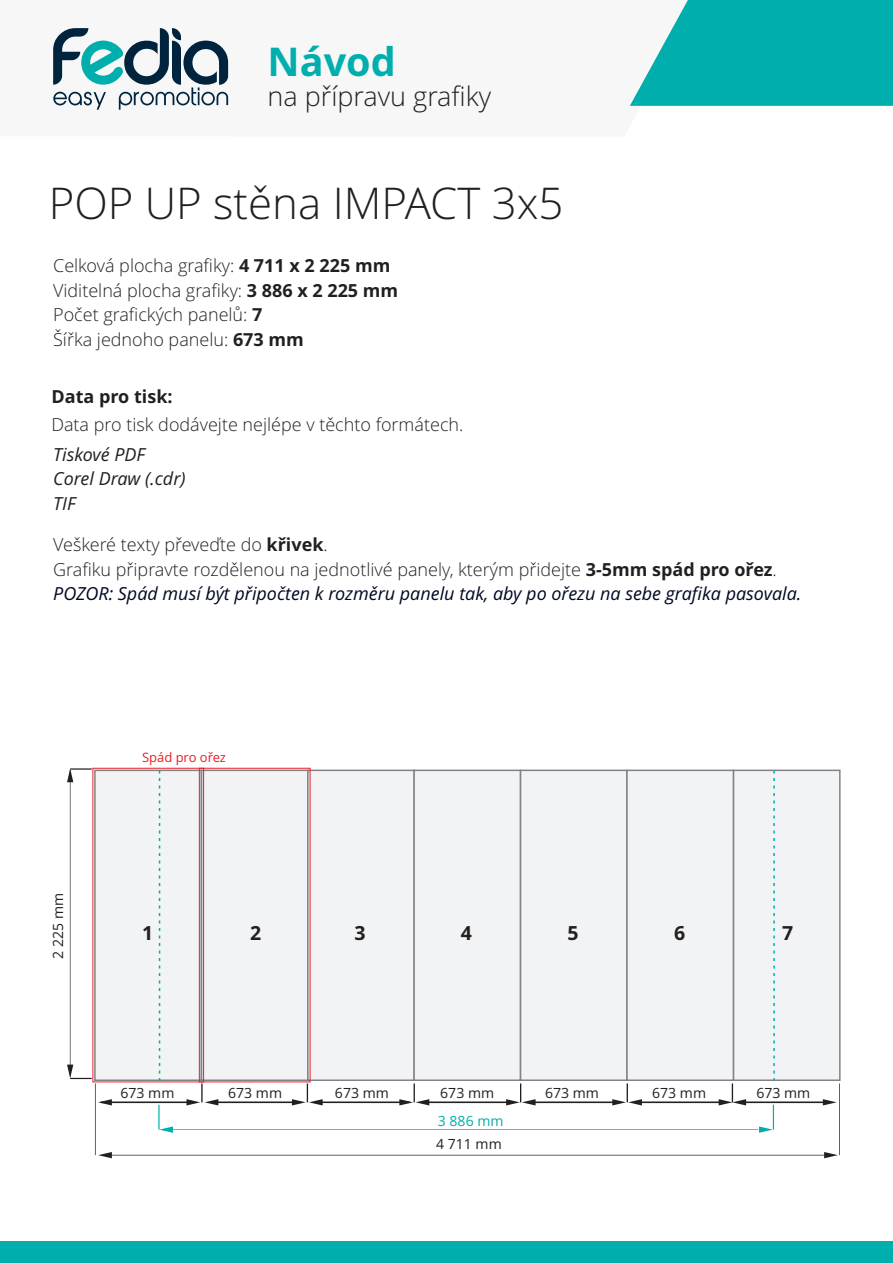
<style>
.page{position:relative;width:893px;height:1263px;background:#fff}
.page>*{position:absolute;margin:0;border:0;box-sizing:border-box;transform-origin:0 0}
.t1{font:300 43.8px "Open Sans";color:#231f20}
.t2{font:700 39.6px "Open Sans";color:#00afad}
.t3{font:300 27px "Open Sans";color:#231f20}
.t4{font:700 19.5px "Open Sans";color:#231f20}
.t5{font:300 18px/24.5px "Open Sans";color:#231f20}
.t6{font:italic 18px/24.5px "Open Sans";color:#231f20}
.t7{font:700 18px "Open Sans";color:#231f20}
.t8{font:14.1px "Open Sans";color:#231f20}
.t9{font:14.1px "Open Sans";color:#00afad}
.t10{font:12.9px "Open Sans";color:#ee1d23}
.s1{font-weight:700}
.s2{font-weight:400;font-style:italic;color:#000923}
</style>
<div class="page">
<svg style="left:630px;top:0;width:263px;height:106px;background:#1bb7b5"></svg>
<div style="left:0;top:1241px;width:893px;height:22px;background:#00afad"></div>
<hr style="left:95px;top:1083px;width:1px;height:72px;background:#231f20">
<hr style="left:839px;top:1083px;width:1px;height:72px;background:#231f20">
<svg style="left:98px;top:1152px;width:14px;height:6px"></svg>
<svg style="left:824px;top:1152px;width:14px;height:6px"></svg>
<hr style="left:109px;top:1154px;width:717px;height:2px;background:#231f20">
<svg style="left:67px;top:768px;width:774px;height:365px"></svg>
<svg style="left:53px;top:28px;width:175px;height:82px"></svg>
<h2 class="t2" style="left:268px;top:45px;width:130px">Návod</h2>
<h3 class="t3" style="left:268px;top:85px;width:225px">na přípravu grafiky</h3>
<h1 class="t1" style="left:49px;top:185px;width:516px">POP UP stěna IMPACT 3x5</h1>
<p class="t5" style="left:53px;top:255px;width:347px">Celková plocha grafiky: <span class="s1">4 711 x 2 225 mm </span>Viditelná plocha grafiky: <span class="s1">3 886 x 2 225 mm </span>Počet grafických panelů: <span class="s1">7<br></span>Šířka jednoho panelu: <span class="s1">673 mm</span></p>
<p class="t7" style="left:52px;top:389px;width:123px">Data pro tisk:</p>
<p class="t5" style="left:51px;top:414px;width:414px">Data pro tisk dodávejte nejlépe v těchto formátech.</p>
<p class="t6" style="left:53px;top:444px;width:134px">Tiskové PDF<br>Corel Draw (.cdr)<br>TIF</p>
<p class="t5" style="left:53px;top:534px;width:750px">Veškeré texty převeďte do <span class="s1">křivek</span>.<br>Grafiku připravte rozdělenou na jednotlivé panely, kterým přidejte <span class="s1">3-5mm spád pro ořez</span>.<br><span class="s2">POZOR: Spád musí být připočten k rozměru panelu tak, aby po ořezu na sebe grafika pasovala.</span></p>
<p class="t8" style="left:53px;top:958px;width:67px;rotate:-90deg">2 225 mm</p>
<p class="t10" style="left:142px;top:752px;width:85px">Spád pro ořez</p>
<p class="t4" style="left:142px;top:925px;width:13px">1</p>
<p class="t4" style="left:250px;top:925px;width:13px">2</p>
<p class="t4" style="left:355px;top:925px;width:13px">3</p>
<p class="t4" style="left:461px;top:925px;width:13px">4</p>
<p class="t4" style="left:782px;top:925px;width:13px">7</p>
<p class="t4" style="left:674px;top:925px;width:13px">6</p>
<p class="t4" style="left:567px;top:925px;width:13px">5</p>
<p class="t8" style="left:120px;top:1087px;width:55px">673 mm</p>
<p class="t8" style="left:228px;top:1087px;width:55px">673 mm</p>
<p class="t8" style="left:440px;top:1087px;width:55px">673 mm</p>
<p class="t8" style="left:545px;top:1087px;width:55px">673 mm</p>
<p class="t8" style="left:652px;top:1087px;width:55px">673 mm</p>
<p class="t8" style="left:335px;top:1087px;width:55px">673 mm</p>
<p class="t8" style="left:756px;top:1087px;width:55px">673 mm</p>
<p class="t9" style="left:438px;top:1115px;width:67px">3 886 mm</p>
<p class="t8" style="left:436px;top:1139px;width:67px">4 711 mm</p>
</div>
